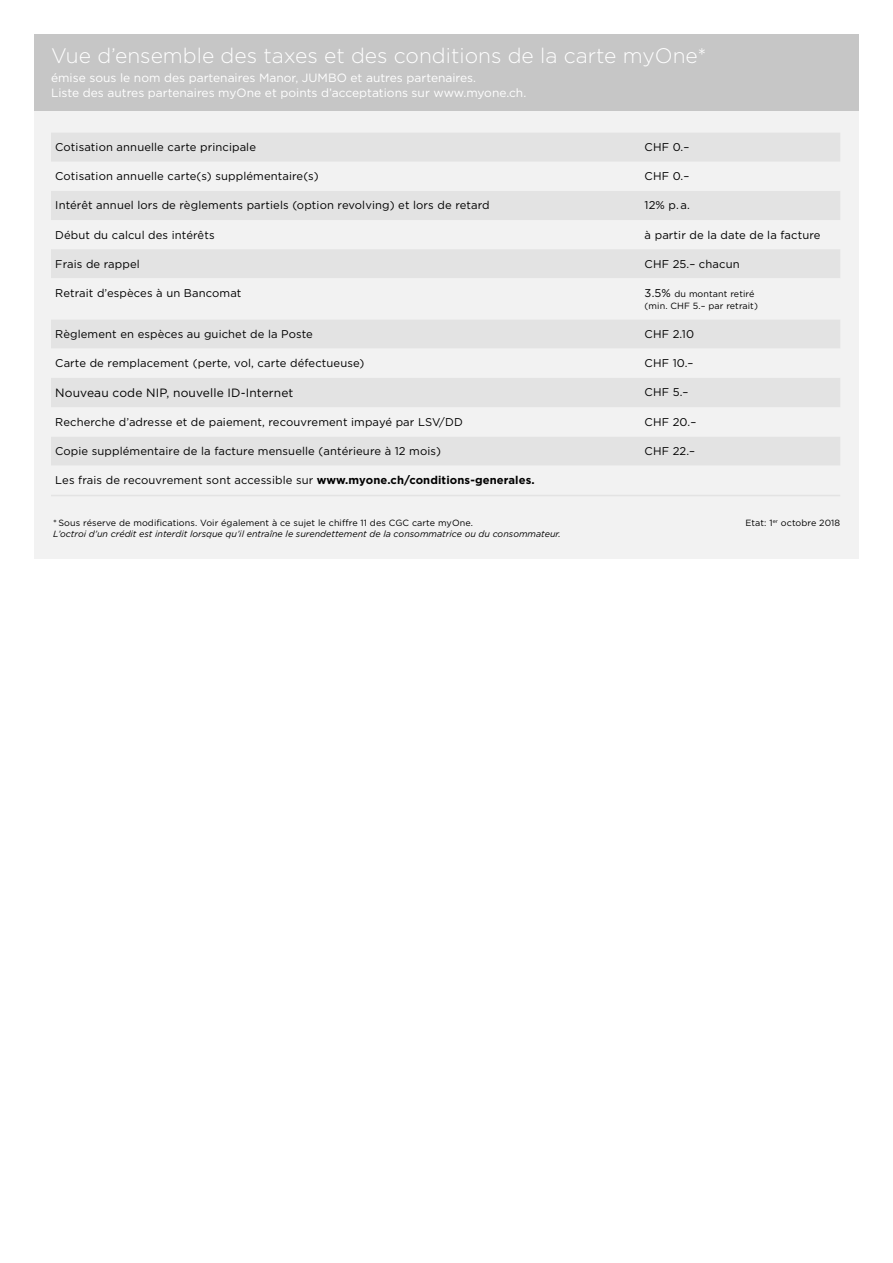
<style>
.page{position:relative;width:893px;height:1263px;background:#fff}
.page>*{position:absolute;margin:0;border:0;box-sizing:border-box;transform-origin:0 0}
.t1{font:300 21px "Gotham";color:#fff}
.t2{font:12px/15px "Gotham";color:#fff}
.t3{font:12px "Gotham";letter-spacing:.01em;color:#000}
.t4{font:11.25px "Gotham";letter-spacing:.01em;color:#000}
.t5{font:9px/12px "Gotham";letter-spacing:.01em;color:#000}
.t6{font:italic 9px "Gotham";color:#000}
.s1{font-size:11.25px}
.s2{font-weight:700}
</style>
<div class="page">
<div style="left:34px;top:85px;width:825px;height:473px;background:#f2f2f2"></div>
<div style="left:34px;top:34px;width:825px;height:76px;background:#c6c6c6"></div>
<div style="left:51px;top:133px;width:789px;height:28px;background:#e3e3e3"></div>
<svg style="left:51px;top:191px;width:789px;height:274px;fill:#e3e3e3"></svg>
<hr style="left:51px;top:495px;width:789px;height:1px;background:#e3e3e3">
<h1 class="t1" style="left:51px;top:42px;width:657px">Vue d’ensemble des taxes et des conditions de la carte myOne*</h1>
<p class="t2" style="left:51px;top:70px;width:477px">émise sous le nom des partenaires Manor, JUMBO et autres partenaires.<br>Liste des autres partenaires myOne et points d’acceptations sur www.myone.ch.</p>
<p class="t4" style="left:55px;top:140px;width:202px">Cotisation annuelle carte principale</p>
<p class="t4" style="left:645px;top:140px;width:46px">CHF 0.–</p>
<p class="t4" style="left:55px;top:169px;width:265px">Cotisation annuelle carte(s) supplémentaire(s)</p>
<p class="t4" style="left:645px;top:169px;width:46px">CHF 0.–</p>
<p class="t4" style="left:55px;top:198px;width:436px">Intérêt annuel lors de règlements partiels (option revolving) et lors de retard</p>
<p class="t4" style="left:645px;top:198px;width:47px">12% p. a.</p>
<p class="t4" style="left:55px;top:227px;width:161px">Début du calcul des intérêts</p>
<p class="t4" style="left:645px;top:227px;width:177px">à partir de la date de la facture</p>
<p class="t4" style="left:55px;top:256px;width:86px">Frais de rappel</p>
<p class="t4" style="left:645px;top:256px;width:97px">CHF 25.– chacun</p>
<p class="t4" style="left:55px;top:286px;width:188px">Retrait d’espèces à un Bancomat</p>
<p class="t5" style="left:645px;top:287px;width:115px"><span class="s1">3.5%</span> du montant retiré (min. CHF 5.– par retrait)</p>
<p class="t4" style="left:55px;top:327px;width:259px">Règlement en espèces au guichet de la Poste</p>
<p class="t4" style="left:645px;top:327px;width:51px">CHF 2.10</p>
<p class="t4" style="left:55px;top:356px;width:311px">Carte de remplacement (perte, vol, carte défectueuse)</p>
<p class="t4" style="left:645px;top:356px;width:50px">CHF 10.–</p>
<p class="t3" style="left:55px;top:385px;width:240px">Nouveau code NIP, nouvelle ID-Internet</p>
<p class="t4" style="left:645px;top:385px;width:45px">CHF 5.–</p>
<p class="t4" style="left:55px;top:415px;width:409px">Recherche d’adresse et de paiement, recouvrement impayé par LSV/DD</p>
<p class="t4" style="left:645px;top:415px;width:53px">CHF 20.–</p>
<p class="t4" style="left:55px;top:444px;width:387px">Copie supplémentaire de la facture mensuelle (antérieure à 12 mois)</p>
<p class="t4" style="left:645px;top:444px;width:52px">CHF 22.–</p>
<p class="t4" style="left:55px;top:473px;width:481px">Les frais de recouvrement sont accessible sur <span class="s2">www.myone.ch/conditions-generales.</span></p>
<p class="t5" style="left:53px;top:517px;width:421px">* Sous réserve de modifications. Voir également à ce sujet le chiffre 11 des CGC carte myOne.</p>
<p class="t5" style="left:745px;top:517px;width:96px">Etat: 1<sup>er</sup> octobre 2018</p>
<p class="t6" style="left:53px;top:528px;width:509px">L’octroi d’un crédit est interdit lorsque qu’il entraîne le surendettement de la consommatrice ou du consommateur.</p>
</div>
